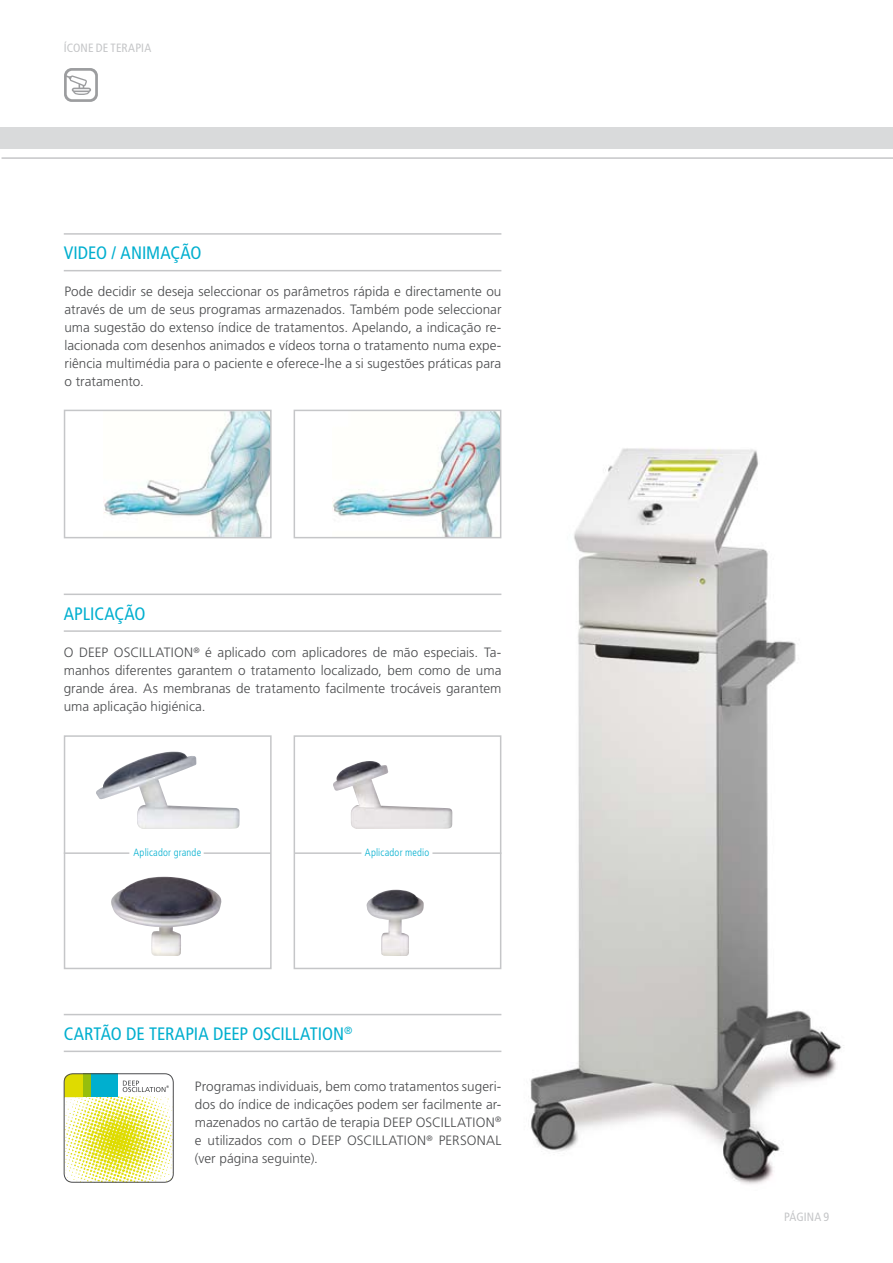
<style>
.page{position:relative;width:893px;height:1263px;background:#fff}
.page>*{position:absolute;margin:0;border:0;box-sizing:border-box;transform-origin:0 0}
.t1{font:condensed 18px "Frutiger LT Pro";letter-spacing:-.005em;color:#00afcf}
.t2{font:300 13.5px/18.1px "Frutiger LT Pro";letter-spacing:.005em;color:#4a4b4d;text-align:justify}
.t3{font:condensed 12px "Frutiger LT Pro";letter-spacing:.01em;color:#c5c6c8}
.t4{font:300 condensed 10.5px "Frutiger LT Pro";letter-spacing:.015em;color:#00afcf}
</style>
<div class="page">
<div style="left:0;top:128px;width:893px;height:21px;background:#d9dadb"></div>
<hr style="left:2px;top:157px;width:891px;height:2px;background:#c5c6c8">
<svg style="left:64px;top:68px;width:34px;height:34px"></svg>
<img style="left:64px;top:1096px;width:109px;height:86px">
<div style="left:91px;top:1074px;width:26px;height:23px;background:#00afcf"></div>
<svg style="left:64px;top:1074px;width:19px;height:23px"></svg>
<div style="left:83px;top:1074px;width:8px;height:23px;background:#97be0d"></div>
<div style="left:64px;top:1073px;width:110px;height:109px;border:1px solid #4a4b4d;border-radius:9px"></div>
<svg style="left:123px;top:1080px;width:46px;height:12px"></svg>
<hr style="left:64px;top:1014px;width:437px;height:1px;background:#c5c6c8">
<hr style="left:64px;top:594px;width:437px;height:1px;background:#c5c6c8">
<hr style="left:64px;top:233px;width:437px;height:2px;background:#c5c6c8">
<hr style="left:64px;top:1050px;width:437px;height:2px;background:#c5c6c8">
<hr style="left:64px;top:630px;width:437px;height:2px;background:#c5c6c8">
<hr style="left:64px;top:270px;width:437px;height:1px;background:#c5c6c8">
<img style="left:103px;top:413px;width:166px;height:122px">
<div style="left:64px;top:410px;width:208px;height:128px;border:2px solid #c5c6c8"></div>
<img style="left:333px;top:413px;width:165px;height:122px">
<div style="left:294px;top:410px;width:207px;height:128px;border:2px solid #c5c6c8"></div>
<div style="left:294px;top:735px;width:207px;height:234px;border:2px solid #c5c6c8"></div>
<img style="left:333px;top:761px;width:119px;height:68px">
<img style="left:366px;top:890px;width:58px;height:66px">
<hr style="left:432px;top:852px;width:69px;height:2px;background:#c5c6c8">
<hr style="left:294px;top:852px;width:67px;height:2px;background:#c5c6c8">
<div style="left:64px;top:735px;width:208px;height:234px;border:2px solid #c5c6c8"></div>
<img style="left:96px;top:752px;width:144px;height:77px">
<img style="left:111px;top:877px;width:111px;height:79px">
<hr style="left:64px;top:852px;width:65px;height:2px;background:#c5c6c8">
<hr style="left:204px;top:852px;width:67px;height:2px;background:#c5c6c8">
<img style="left:530px;top:448px;width:314px;height:736px">
<p class="t3" style="left:64px;top:40px;width:89px">ÍCONE DE TERAPIA</p>
<h1 class="t1" style="left:64px;top:243px;width:10px">VIDEO</h1>
<h1 class="t1" style="left:112px;top:243px;width:20px">/ ANIMAÇÃO</h1>
<p class="t2" style="left:64px;top:282px;width:438px">Pode decidir se deseja seleccionar os parâmetros rápida e directamente ou através de um de seus programas armazenados. Também pode seleccionar uma sugestão do extenso índice de tratamentos. Apelando, a indicação re&shy;lacionada com desenhos animados e vídeos torna o tratamento numa expe&shy;riência multimédia para o paciente e oferece-lhe a si sugestões práticas para o tratamento.</p>
<h1 class="t1" style="left:64px;top:603px;width:83px">APLICAÇÃO</h1>
<p class="t2" style="left:64px;top:643px;width:439px">O DEEP OSCILLATION<sup>®</sup> é aplicado com aplicadores de mão especiais. Ta&shy;manhos diferentes garantem o tratamento localizado, bem como de uma grande área. As membranas de tratamento facilmente trocáveis garantem uma aplicação higiénica.</p>
<p class="t4" style="left:133px;top:846px;width:69px">Aplicador grande</p>
<p class="t4" style="left:365px;top:846px;width:66px">Aplicador medio</p>
<h1 class="t1" style="left:64px;top:1023px;width:21px">CARTÃO</h1>
<h1 class="t1" style="left:126px;top:1023px;width:33px">DE TERAPIA</h1>
<h1 class="t1" style="left:213px;top:1023px;width:141px">DEEP OSCILLATION<sup>®</sup></h1>
<p class="t2" style="left:195px;top:1077px;width:308px">Programas individuais, bem como tratamentos sugeri&shy;dos do índice de indicações podem ser facilmente ar&shy;mazenados no cartão de terapia DEEP OSCILLATION<sup>® </sup>e utilizados com o DEEP OSCILLATION<sup>®</sup> PERSONAL (ver página seguinte).</p>
<p class="t3" style="left:784px;top:1210px;width:20px">PÁGINA</p>
<p class="t3" style="left:823px;top:1210px;width:7px">9</p>
</div>
